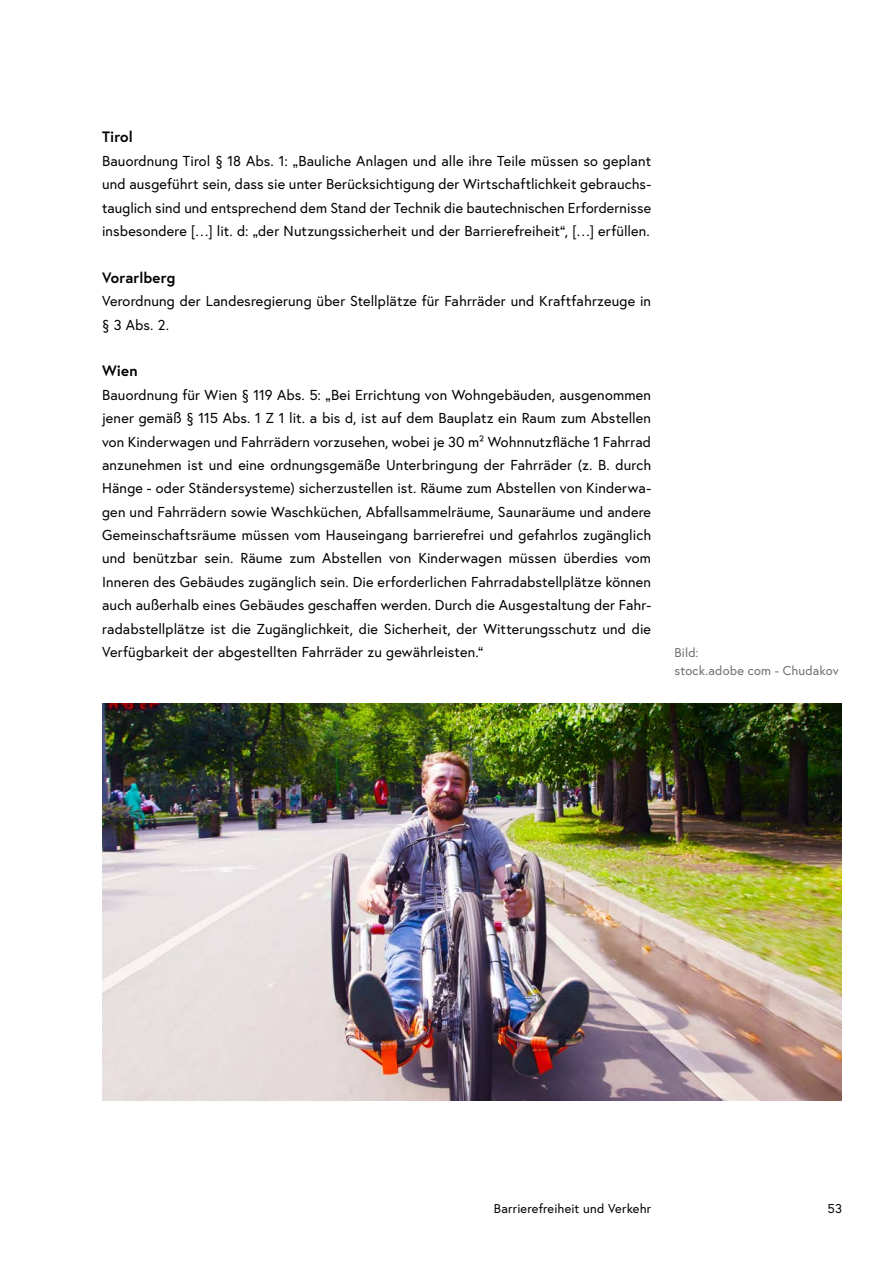
<style>
.page{position:relative;width:893px;height:1263px;background:#fff}
.page>*{position:absolute;margin:0;border:0;box-sizing:border-box;transform-origin:0 0}
.h4_ohne_Nummerierung{font:700 15px "Europa Austria";letter-spacing:.01em;color:#000}
.p_Abstand_danach{font:14.4px/23.4px "Europa Austria";letter-spacing:.01em;color:#000;text-align:justify}
.t1{font:12.75px "Europa Austria";letter-spacing:.015em;color:#000}
.t2{font:12.75px/17.5px "Europa Austria";letter-spacing:.015em;color:#6f6f6e}
</style>
<div class="page">
<img style="left:102px;top:704px;width:740px;height:397px">
<h4 class="h4_ohne_Nummerierung" style="left:102px;top:127px;width:32px">Tirol</h4>
<p class="p_Abstand_danach" style="left:102px;top:149px;width:551px">Bauordnung Tirol § 18 Abs. 1: „Bauliche Anlagen und alle ihre Teile müssen so geplant und ausgeführt sein, dass sie unter Berücksichtigung der Wirtschaftlichkeit gebrauchs&shy;tauglich sind und entsprechend dem Stand der Technik die bautechnischen Erfordernisse insbesondere […] lit. d: „der Nutzungssicherheit und der Barrierefreiheit“, […] erfüllen.</p>
<h4 class="h4_ohne_Nummerierung" style="left:102px;top:267px;width:75px">Vorarlberg</h4>
<p class="p_Abstand_danach" style="left:102px;top:289px;width:551px">Verordnung der Landesregierung über Stellplätze für Fahrräder und Kraftfahrzeuge in § 3 Abs. 2.</p>
<h4 class="h4_ohne_Nummerierung" style="left:102px;top:361px;width:37px">Wien</h4>
<p class="p_Abstand_danach" style="left:102px;top:383px;width:551px">Bauordnung für Wien § 119 Abs. 5: „Bei Errichtung von Wohngebäuden, ausgenommen jener gemäß § 115 Abs. 1 Z 1 lit. a bis d, ist auf dem Bauplatz ein Raum zum Abstellen von Kinderwagen und Fahrrädern vorzusehen, wobei je 30 m² Wohnnutzfläche 1 Fahrrad anzunehmen ist und eine ordnungsgemäße Unterbringung der Fahrräder (z. B. durch Hänge - oder Ständersysteme) sicherzustellen ist. Räume zum Abstellen von Kinderwa&shy;gen und Fahrrädern sowie Waschküchen, Abfallsammelräume, Saunaräume und andere Gemeinschaftsräume müssen vom Hauseingang barrierefrei und gefahrlos zugänglich und benützbar sein. Räume zum Abstellen von Kinderwagen müssen überdies vom Inneren des Gebäudes zugänglich sein. Die erforderlichen Fahrradabstellplätze können auch außerhalb eines Gebäudes geschaffen werden. Durch die Ausgestaltung der Fahr&shy;radabstellplätze ist die Zugänglichkeit, die Sicherheit, der Witterungsschutz und die Verfügbarkeit der abgestellten Fahrräder zu gewährleisten.“</p>
<p class="t2" style="left:674px;top:643px;width:166px">Bild:<br>stock.adobe com - Chudakov</p>
<p class="t1" style="left:494px;top:1200px;width:159px">Barrierefreiheit und Verkehr</p>
<p class="t1" style="left:827px;top:1200px;width:16px">53</p>
</div>
